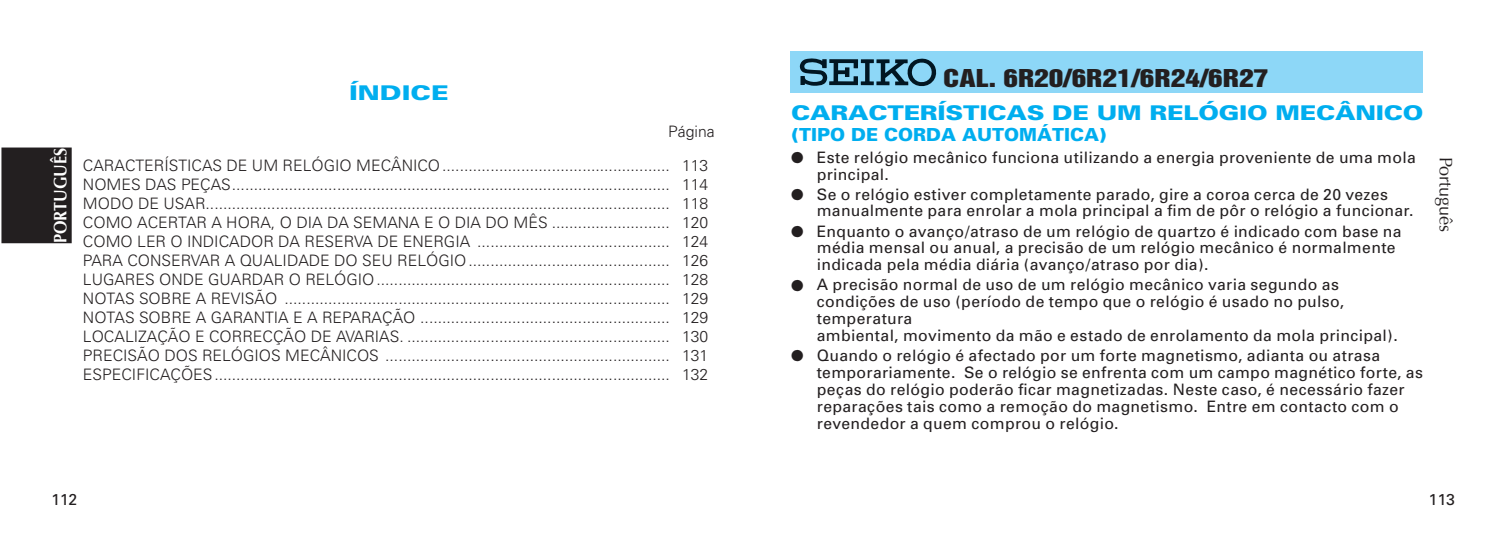
<style>
.page{position:relative;width:1506px;height:549px;background:#fff}
.page>*{position:absolute;margin:0;border:0;box-sizing:border-box;transform-origin:0 0}
.t1{font:22.5px "Helvetica Inserat";color:#231f20;scale:1.3 1}
.t2{font:900 20.25px "Univers";letter-spacing:-.01em;color:#00aeef;scale:1.22 1}
.t3{font:900 20.25px "Univers";letter-spacing:-.01em;color:#00aeef;scale:1.3 1}
.t4{font:900 18px "Univers";color:#00aeef;scale:1.3 1}
.t5{font:18px "Optima";color:#231f20}
.t6{font:700 18px "Optima";color:#fff;scale:.9 1}
.t7{font:300 15.75px/18.9px "Univers";color:#231f20}
.t8{font:15.75px/16.9px "Univers";letter-spacing:.025em;color:#231f20}
</style>
<div class="page">
<div style="left:3px;top:149px;width:68px;height:93px;background:#231f20"></div>
<div style="left:1px;top:147px;width:71px;height:96px;border:2px solid #231f20"></div>
<div style="left:790px;top:51px;width:632px;height:41px;background:#8dd7f7"></div>
<svg style="left:800px;top:59px;width:136px;height:27px"></svg>
<p class="t6" style="left:50px;top:243px;width:107px;rotate:-90deg">PORTUGUÊS</p>
<p class="t3" style="left:349px;top:81px;width:78px">ÍNDICE</p>
<p class="t7" style="left:83px;top:114px;width:633px;line-height:34.6px;text-indent:585px">Página<br>CARACTERÍSTICAS DE UM RELÓGIO MECÂNICO.................................................... 113</p>
<p class="t7" style="left:83px;top:175px;width:627px;text-align:justify">NOMES DAS PEÇAS.................................................................................................... 114<br>MODO DE USAR.......................................................................................................... 118<br>COMO ACERTAR A HORA, O DIA DA SEMANA E O DIA DO MÊS ........................... 120<br>COMO LER O INDICADOR DA RESERVA DE ENERGIA ............................................ 124<br>PARA CONSERVAR A QUALIDADE DO SEU RELÓGIO.............................................. 126<br>LUGARES ONDE GUARDAR O RELÓGIO................................................................... 128<br>NOTAS SOBRE A REVISÃO ........................................................................................ 129<br>NOTAS SOBRE A GARANTIA E A REPARAÇÃO ......................................................... 129<br>LOCALIZAÇÃO E CORRECÇÃO DE AVARIAS. ............................................................ 130<br>PRECISÃO DOS RELÓGIOS MECÂNICOS ................................................................. 131<br>ESPECIFICAÇÕES........................................................................................................ 132</p>
<p class="t8" style="left:51px;top:491px;width:28px">112</p>
<h1 class="t1" style="left:943px;top:64px;width:252px">CAL. 6R20/6R21/6R24/6R27</h1>
<p class="t2" style="left:791px;top:100px;width:519px">CARACTERÍSTICAS DE UM RELÓGIO MECÂNICO</p>
<p class="t4" style="left:791px;top:124px;width:244px">(TIPO DE CORDA AUTOMÁTICA)</p>
<p class="t8" style="left:816px;top:149px;width:600px;text-indent:-26px">● Este relógio mecânico funciona utilizando a energia proveniente de uma mola principal.</p>
<p class="t8" style="left:816px;top:186px;width:598px;text-indent:-26px">● Se o relógio estiver completamente parado, gire a coroa cerca de 20 vezes manualmente para enrolar a mola principal a fim de pôr o relógio a funcionar.</p>
<p class="t8" style="left:816px;top:222px;width:586px;text-indent:-26px">● Enquanto o avanço/atraso de um relógio de quartzo é indicado com base na média mensal ou anual, a precisão de um relógio mecânico é normalmente indicada pela média diária (avanço/atraso por dia).</p>
<p class="t8" style="left:816px;top:276px;width:582px;text-indent:-26px">● A precisão normal de uso de um relógio mecânico varia segundo as condições de uso (período de tempo que o relógio é usado no pulso, temperatura<br>ambiental, movimento da mão e estado de enrolamento da mola principal).</p>
<p class="t8" style="left:816px;top:347px;width:607px;text-indent:-26px">● Quando o relógio é afectado por um forte magnetismo, adianta ou atrasa temporariamente. Se o relógio se enfrenta com um campo magnético forte, as peças do relógio poderão ficar magnetizadas. Neste caso, é necessário fazer reparações tais como a remoção do magnetismo. Entre em contacto com o revendedor a quem comprou o relógio.</p>
<p class="t5" style="left:1456px;top:157px;width:77px;rotate:90deg">Português</p>
<p class="t8" style="left:1428px;top:491px;width:28px">113</p>
</div>
